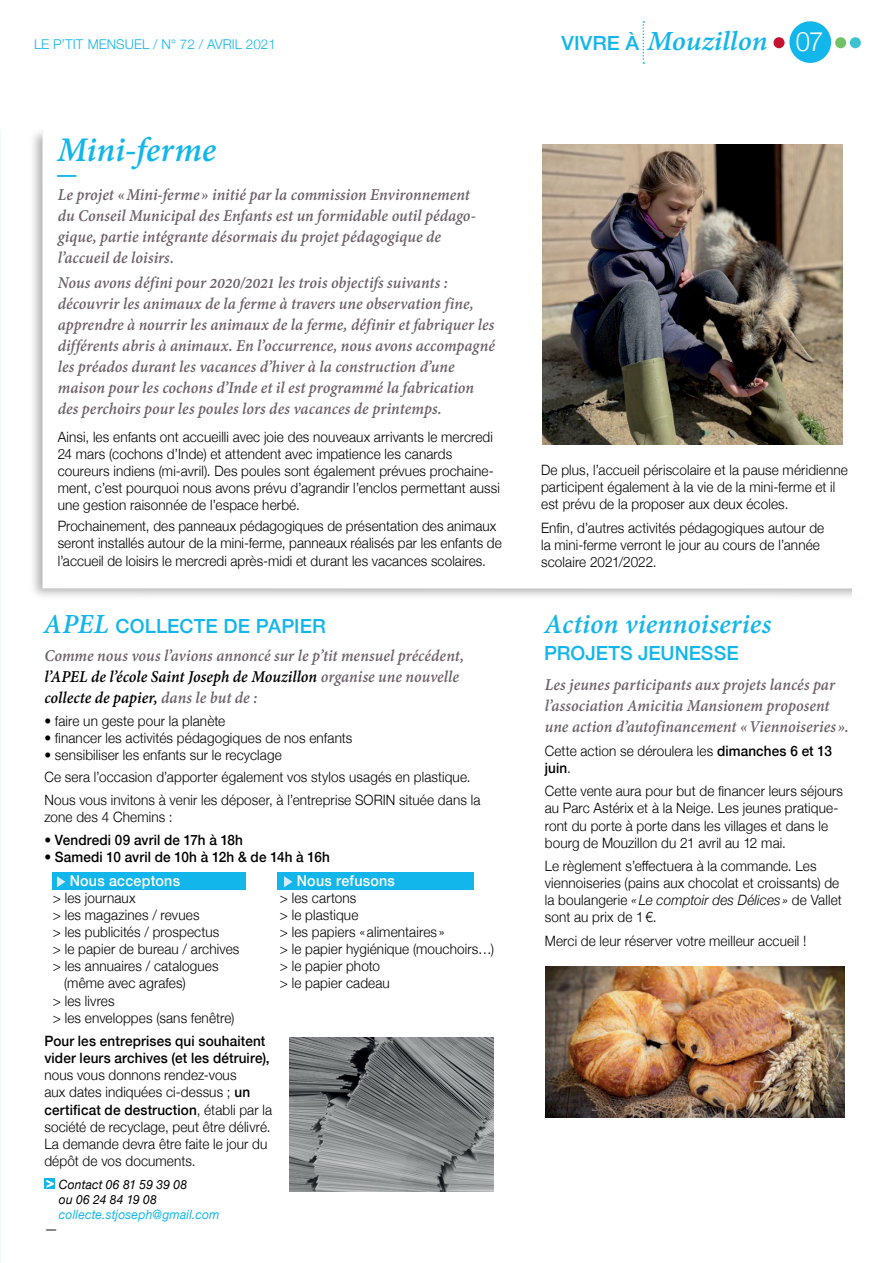
<style>
.page{position:relative;width:893px;height:1263px;background:#fff}
.page>*{position:absolute;margin:0;border:0;box-sizing:border-box;transform-origin:0 0}
.t1{font:italic 700 39px "Helvetica Neue";color:#13b6ea}
.t2{font:italic 700 37.5px "Adobe Devanagari";color:#13b6ea}
.t3{font:italic 700 30px "Adobe Devanagari";color:#13b6ea}
.t4{font:italic 700 30px "Adobe Devanagari";color:#13b6ea;scale:1.05 1}
.t5{font:500 19.5px "Helvetica Neue";letter-spacing:.005em;color:#13b6ea}
.t6{font:italic 700 18px/21px "Adobe Devanagari";color:#6c6168;scale:.95 1}
.t7{font:500 15px "Helvetica Neue";color:#fff;scale:.95 1}
.t8{font:300 14.25px/17.1px "Helvetica Neue";letter-spacing:.01em;color:#000;scale:.95 1}
.t9{font:500 14.25px/17.1px "Helvetica Neue";letter-spacing:.01em;color:#000;scale:.95 1}
.t10{font:300 13.5px "Helvetica Neue";color:#13b6ea}
.t11{font:italic 12.75px/15px "Helvetica Neue";letter-spacing:.015em;color:#000;scale:.95 1}
.t12{font:italic 12.75px "Helvetica Neue";letter-spacing:.015em;color:#13b6ea;scale:.95 1}
.s1{font-family:"Helvetica Neue";font-weight:500;font-style:normal;font-size:19.5px}
.s2{font-family:"Helvetica Neue";font-weight:300;font-style:normal;font-size:27px;color:#fff}
.s3{font-family:"Adobe Devanagari";font-weight:700;font-style:italic;font-size:30px}
.s4{color:#000}
.s5{font-weight:500}
.s6{font-style:italic}
</style>
<div class="page">
<svg style="left:642px;top:21px;width:2px;height:43px"></svg>
<div style="left:835px;top:37px;width:11px;height:11px;background:#73c167;border-radius:50%"></div>
<div style="left:850px;top:37px;width:11px;height:11px;background:#3ec2cf;border-radius:50%"></div>
<div style="left:789px;top:21px;width:42px;height:42px;background:#13b6ea;border-radius:50%"></div>
<div style="left:773px;top:37px;width:11px;height:11px;background:#c41230;border-radius:50%"></div>
<div style="left:28px;top:126px;width:847px;height:475px;background:#000;opacity:.3"></div>
<svg style="left:43px;top:133px;width:828px;height:455px"></svg>
<div style="left:44px;top:128px;width:837px;height:10px;background:#fff"></div>
<div style="left:852px;top:139px;width:26px;height:458px;background:#fff"></div>
<div style="left:52px;top:873px;width:193px;height:17px;background:#13b6ea"></div>
<div style="left:277px;top:872px;width:197px;height:17px;background:#13b6ea"></div>
<svg style="left:57px;top:876px;width:8px;height:11px"></svg>
<svg style="left:284px;top:876px;width:8px;height:11px"></svg>
<div style="left:44px;top:1178px;width:11px;height:11px;background:#13b6ea"></div>
<svg style="left:46px;top:1180px;width:8px;height:8px"></svg>
<img style="left:289px;top:1037px;width:205px;height:154px">
<img style="left:545px;top:967px;width:299px;height:150px">
<img style="left:542px;top:145px;width:301px;height:300px">
<p class="t10" style="left:34px;top:33px;width:243px">le p’tit Mensuel / N° 72 / Avril 2021</p>
<h3 class="t4" style="left:562px;top:23px;width:251px"><span class="s1">VIVRE à</span> Mouzillon <span class="s2">07</span></h3>
<h2 class="t2" style="left:57px;top:128px;width:161px">Mini-ferme</h2>
<h1 class="t1" style="left:57px;top:127px;width:21px">_</h1>
<p class="t6" style="left:58px;top:186px;width:442px">Le projet « Mini-ferme » initié par la commission Environnement du Conseil Municipal des Enfants est un formidable outil pédago&shy;gique, partie intégrante désormais du projet pédagogique de l’accueil de loisirs.</p>
<p class="t6" style="left:58px;top:274px;width:462px">Nous avons défini pour 2020/2021 les trois objectifs suivants : découvrir les animaux de la ferme à travers une observation fine, apprendre à nourrir les animaux de la ferme, définir et fabriquer les différents abris à animaux. En l’occurrence, nous avons accompagné les préados durant les vacances d’hiver à la construction d’une maison pour les cochons d’Inde et il est programmé la fabrication des perchoirs pour les poules lors des vacances de printemps.</p>
<p class="t8" style="left:58px;top:427px;width:467px">Ainsi, les enfants ont accueilli avec joie des nouveaux arrivants le mercredi 24 mars (cochons d’Inde) et attendent avec impatience les canards coureurs indiens (mi-avril). Des poules sont également prévues prochaine&shy;ment, c’est pourquoi nous avons prévu d’agrandir l’enclos permettant aussi une gestion raisonnée de l’espace herbé.</p>
<p class="t8" style="left:58px;top:517px;width:469px">Prochainement, des panneaux pédagogiques de présentation des animaux seront installés autour de la mini-ferme, panneaux réalisés par les enfants de l’accueil de loisirs le mercredi après-midi et durant les vacances scolaires.</p>
<p class="t8" style="left:541px;top:460px;width:324px">De plus, l’accueil périscolaire et la pause méridienne participent également à la vie de la mini-ferme et il est prévu de la proposer aux deux écoles.</p>
<p class="t8" style="left:541px;top:518px;width:300px">Enfin, d’autres activités pédagogiques autour de la mini-ferme verront le jour au cours de l’année scolaire 2021/2022.</p>
<h3 class="t5" style="left:44px;top:610px;width:284px"><span class="s3">APEL</span> collecte de papier</h3>
<h3 class="t3" style="left:544px;top:607px;width:229px">Action viennoiseries</h3>
<h3 class="t5" style="left:544px;top:637px;width:196px">projets jeunesse</h3>
<p class="t6" style="left:44px;top:647px;width:443px">Comme nous vous l’avions annoncé sur le p’tit mensuel précédent, <span class="s4">l’APEL de l’école Saint Joseph de Mouzillon</span> organise une nouvelle <span class="s4">collecte de papier,</span> dans le but de :</p>
<p class="t8" style="left:44px;top:711px;width:192px">• faire un geste pour la planète</p>
<p class="t8" style="left:44px;top:728px;width:326px">• financer les activités pédagogiques de nos enfants</p>
<p class="t8" style="left:44px;top:743px;width:460px;line-height:22.2px">• sensibiliser les enfants sur le recyclage<br>Ce sera l’occasion d’apporter également vos stylos usagés en plastique.<br>Nous vous invitons à venir les déposer, à l’entreprise SORIN située dans la</p>
<p class="t8" style="left:44px;top:807px;width:137px">zone des 4 Chemins :</p>
<p class="t9" style="left:44px;top:830px;width:211px">• Vendredi 09 avril de 17h à 18h</p>
<p class="t9" style="left:44px;top:847px;width:302px">• Samedi 10 avril de 10h à 12h &amp; de 14h à 16h</p>
<p class="t7" style="left:70px;top:868px;width:118px">Nous acceptons</p>
<p class="t7" style="left:297px;top:868px;width:105px">Nous refusons</p>
<p class="t8" style="left:53px;top:888px;width:88px">&gt; les journaux</p>
<p class="t8" style="left:280px;top:888px;width:82px">&gt; les cartons</p>
<p class="t8" style="left:53px;top:905px;width:156px">&gt; les magazines / revues</p>
<p class="t8" style="left:280px;top:905px;width:84px">&gt; le plastique</p>
<p class="t8" style="left:53px;top:922px;width:177px">&gt; les publicités / prospectus</p>
<p class="t8" style="left:280px;top:922px;width:175px">&gt; les papiers «alimentaires »</p>
<p class="t8" style="left:53px;top:939px;width:198px">&gt; le papier de bureau / archives</p>
<p class="t8" style="left:280px;top:939px;width:227px">&gt; le papier hygiénique (mouchoirs…)</p>
<p class="t8" style="left:53px;top:957px;width:176px">&gt; les annuaires / catalogues</p>
<p class="t8" style="left:280px;top:957px;width:107px">&gt; le papier photo</p>
<p class="t8" style="left:64px;top:974px;width:129px">(même avec agrafes)</p>
<p class="t8" style="left:280px;top:974px;width:117px">&gt; le papier cadeau</p>
<p class="t8" style="left:53px;top:991px;width:193px">&gt; les livres<br>&gt; les enveloppes (sans fenêtre)</p>
<p class="t9" style="left:44px;top:1031px;width:239px">Pour les entreprises qui souhaitent vider leurs archives (et les détruire),</p>
<p class="t8" style="left:44px;top:1066px;width:241px">nous vous donnons rendez-vous<br>aux dates indiquées ci-dessus ; <span class="s5">un certificat de destruction</span>, établi par la société de recyclage, peut être délivré.<br>La demande devra être faite le jour du dépôt de vos documents.</p>
<p class="t11" style="left:59px;top:1178px;width:136px">Contact 06 81 59 39 08 ou 06 24 84 19 08</p>
<p class="t12" style="left:59px;top:1205px;width:171px">collecte.stjoseph@gmail.com</p>
<p class="t8" style="left:44px;top:1219px;width:16px">—</p>
<p class="t6" style="left:545px;top:676px;width:321px">Les jeunes participants aux projets lancés par l’association Amicitia Mansionem proposent une action d’autofinancement « Viennoiseries ».</p>
<p class="t8" style="left:545px;top:741px;width:304px">Cette action se déroulera les <span class="s5">dimanches 6 et 13 juin</span>.</p>
<p class="t8" style="left:545px;top:782px;width:315px">Cette vente aura pour but de financer leurs séjours au Parc Astérix et à la Neige. Les jeunes pratique&shy;ront du porte à porte dans les villages et dans le bourg de Mouzillon du 21 avril au 12 mai.</p>
<p class="t8" style="left:545px;top:856px;width:314px">Le règlement s’effectuera à la commande. Les viennoiseries (pains aux chocolat et croissants) de la boulangerie <span class="s6">«Le comptoir des Délices »</span> de Vallet sont au prix de 1€.</p>
<p class="t8" style="left:545px;top:931px;width:277px">Merci de leur réserver votre meilleur accueil !</p>
</div>
